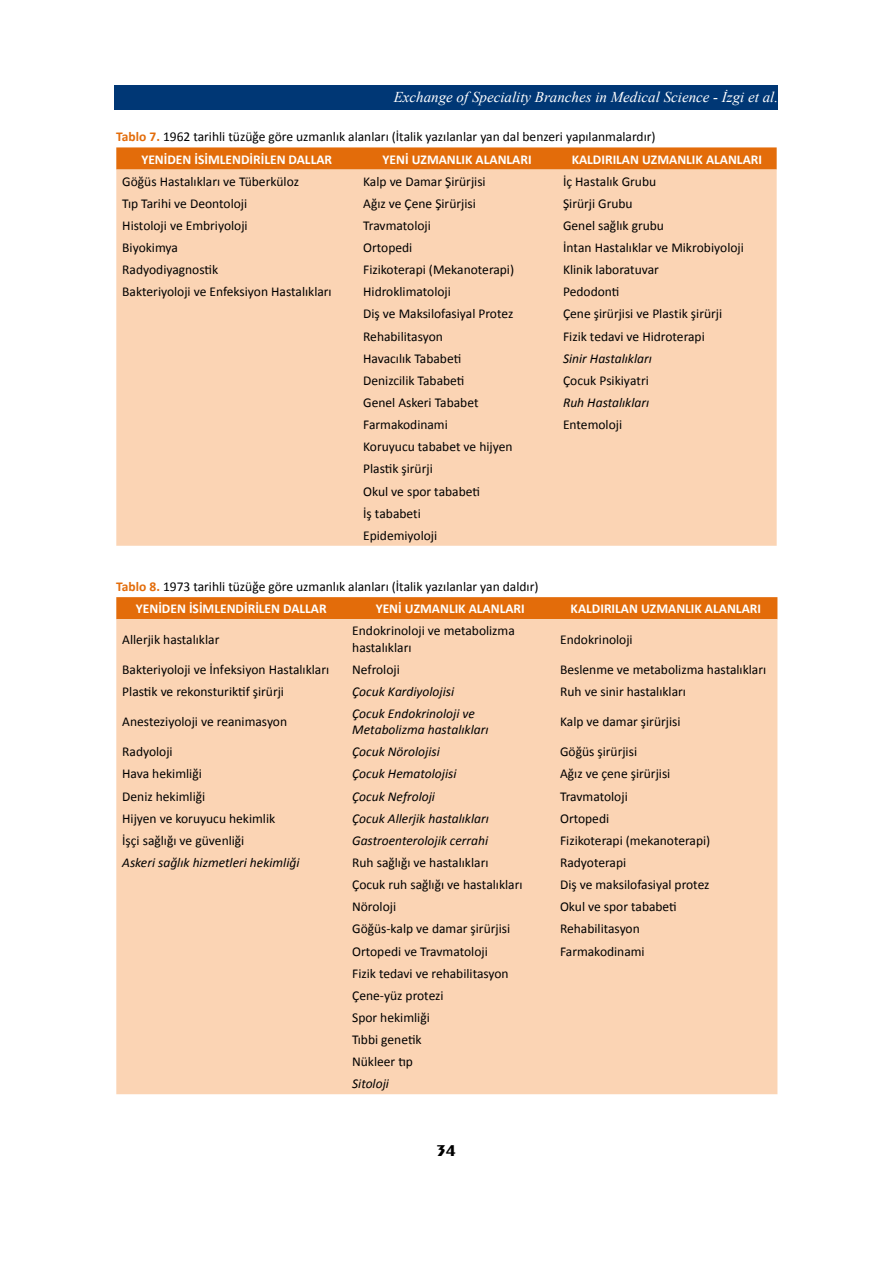
<style>
.page{position:relative;width:893px;height:1263px;background:#fff}
.page>*{position:absolute;margin:0;border:0;box-sizing:border-box;transform-origin:0 0}
.t1{font:700 16.5px "Exotic 350 BT";color:#000}
.t2{font:italic 15px "Times New Roman";color:#fff}
.t3{font:13.5px/22.2px "Calibri";color:#000}
.t4{font:italic 13.5px/16.2px "Calibri";color:#000}
.t5{font:700 13.5px "Calibri";color:#fff}
.s1{font-weight:700;color:#e36c0a}
.s2{font-weight:700;color:#fff}
</style>
<div class="page">
<div style="left:115px;top:85px;width:663px;height:24px;background:#003775"></div>
<svg style="left:116px;top:147px;width:661px;height:23px;background:#e47214"></svg>
<div style="left:116px;top:170px;width:661px;height:376px;background:#fbd4b4"></div>
<div style="left:116px;top:597px;width:661px;height:22px;background:#e36c0a"></div>
<div style="left:116px;top:619px;width:661px;height:475px;background:#fbd4b4"></div>
<p class="t2" style="left:394px;top:86px;width:386px">Exchange of Speciality Branches in Medical Science - İzgi et al.</p>
<p class="t3" style="left:141px;top:126px;width:516px;text-indent:-25px"><span class="s1">Tablo 7.</span> 1962 tarihli tüzüğe göre uzmanlık alanları (İtalik yazılanlar yan dal benzeri yapılanmalardır)<br><span class="s2">YENİDEN İSİMLENDİRİLEN DALLAR</span></p>
<p class="t5" style="left:383px;top:150px;width:151px">YENİ UZMANLIK ALANLARI</p>
<p class="t5" style="left:572px;top:150px;width:192px">KALDIRILAN UZMANLIK ALANLARI</p>
<p class="t3" style="left:122px;top:170px;width:178px">Göğüs Hastalıkları ve Tüberküloz</p>
<p class="t3" style="left:363px;top:170px;width:124px">Kalp ve Damar Şirürjisi</p>
<p class="t3" style="left:563px;top:170px;width:95px">İç Hastalık Grubu</p>
<p class="t3" style="left:122px;top:192px;width:126px">Tıp Tarihi ve Deontoloji</p>
<p class="t3" style="left:363px;top:192px;width:114px">Ağız ve Çene Şirürjisi</p>
<p class="t3" style="left:563px;top:192px;width:71px">Şirürji Grubu</p>
<p class="t3" style="left:122px;top:214px;width:127px">Histoloji ve Embriyoloji</p>
<p class="t3" style="left:363px;top:214px;width:69px">Travmatoloji</p>
<p class="t3" style="left:563px;top:214px;width:103px">Genel sağlık grubu</p>
<p class="t3" style="left:122px;top:237px;width:57px">Biyokimya</p>
<p class="t3" style="left:363px;top:237px;width:51px">Ortopedi</p>
<p class="t3" style="left:563px;top:237px;width:182px">İntan Hastalıklar ve Mikrobiyoloji</p>
<p class="t3" style="left:122px;top:259px;width:97px">Radyodiyagnostik</p>
<p class="t3" style="left:363px;top:259px;width:152px">Fizikoterapi (Mekanoterapi)</p>
<p class="t3" style="left:563px;top:259px;width:97px">Klinik laboratuvar</p>
<p class="t3" style="left:122px;top:281px;width:211px">Bakteriyoloji ve Enfeksiyon Hastalıkları</p>
<p class="t3" style="left:363px;top:281px;width:89px">Hidroklimatoloji</p>
<p class="t3" style="left:563px;top:281px;width:58px">Pedodonti</p>
<p class="t3" style="left:363px;top:303px;width:152px">Diş ve Maksilofasiyal Protez</p>
<p class="t3" style="left:563px;top:303px;width:161px">Çene şirürjisi ve Plastik şirürji</p>
<p class="t3" style="left:363px;top:325px;width:81px">Rehabilitasyon</p>
<p class="t3" style="left:563px;top:325px;width:143px">Fizik tedavi ve Hidroterapi</p>
<p class="t3" style="left:363px;top:347px;width:100px">Havacılık Tababeti</p>
<p class="t4" style="left:563px;top:350px;width:90px">Sinir Hastalıkları</p>
<p class="t3" style="left:363px;top:369px;width:103px">Denizcilik Tababeti</p>
<p class="t3" style="left:563px;top:369px;width:87px">Çocuk Psikiyatri</p>
<p class="t3" style="left:363px;top:391px;width:117px">Genel Askeri Tababet</p>
<p class="t4" style="left:563px;top:394px;width:88px">Ruh Hastalıkları</p>
<p class="t3" style="left:363px;top:414px;width:86px">Farmakodinami</p>
<p class="t3" style="left:563px;top:414px;width:61px">Entemoloji</p>
<p class="t3" style="left:363px;top:436px;width:151px">Koruyucu tababet ve hijyen<br>Plastik şirürji<br>Okul ve spor tababeti<br>İş tababeti<br>Epidemiyoloji</p>
<p class="t3" style="left:136px;top:576px;width:404px;text-indent:-20px"><span class="s1">Tablo 8.</span> 1973 tarihli tüzüğe göre uzmanlık alanları (İtalik yazılanlar yan daldır)<br><span class="s2">YENİDEN İSİMLENDİRİLEN DALLAR</span></p>
<p class="t5" style="left:376px;top:600px;width:151px">YENİ UZMANLIK ALANLARI</p>
<p class="t5" style="left:571px;top:600px;width:192px">KALDIRILAN UZMANLIK ALANLARI</p>
<p class="t3" style="left:122px;top:628px;width:99px">Allerjik hastalıklar</p>
<p class="t3" style="left:352px;top:623px;width:164px;line-height:16.2px">Endokrinoloji ve metabolizma hastalıkları</p>
<p class="t3" style="left:560px;top:628px;width:74px">Endokrinoloji</p>
<p class="t3" style="left:122px;top:658px;width:208px">Bakteriyoloji ve İnfeksiyon Hastalıkları</p>
<p class="t3" style="left:352px;top:658px;width:49px">Nefroloji</p>
<p class="t3" style="left:560px;top:658px;width:208px">Beslenme ve metabolizma hastalıkları</p>
<p class="t3" style="left:122px;top:680px;width:163px">Plastik ve rekonsturiktif şirürji</p>
<p class="t4" style="left:352px;top:683px;width:103px">Çocuk Kardiyolojisi</p>
<p class="t3" style="left:560px;top:680px;width:127px">Ruh ve sinir hastalıkları</p>
<p class="t3" style="left:122px;top:710px;width:166px">Anesteziyoloji ve reanimasyon</p>
<p class="t4" style="left:352px;top:705px;width:138px">Çocuk Endokrinoloji ve<br>Metabolizma hastalıkları</p>
<p class="t3" style="left:560px;top:710px;width:122px">Kalp ve damar şirürjisi</p>
<p class="t3" style="left:122px;top:741px;width:52px">Radyoloji</p>
<p class="t4" style="left:352px;top:743px;width:89px">Çocuk Nörolojisi</p>
<p class="t3" style="left:560px;top:741px;width:78px">Göğüs şirürjisi</p>
<p class="t3" style="left:122px;top:763px;width:81px">Hava hekimliği</p>
<p class="t4" style="left:352px;top:765px;width:106px">Çocuk Hematolojisi</p>
<p class="t3" style="left:560px;top:763px;width:112px">Ağız ve çene şirürjisi</p>
<p class="t3" style="left:122px;top:785px;width:85px">Deniz hekimliği</p>
<p class="t4" style="left:352px;top:787px;width:84px">Çocuk Nefroloji</p>
<p class="t3" style="left:560px;top:785px;width:69px">Travmatoloji</p>
<p class="t3" style="left:122px;top:807px;width:155px">Hijyen ve koruyucu hekimlik</p>
<p class="t4" style="left:352px;top:810px;width:138px">Çocuk Allerjik hastalıkları</p>
<p class="t3" style="left:560px;top:807px;width:51px">Ortopedi</p>
<p class="t3" style="left:122px;top:829px;width:124px">İşçi sağlığı ve güvenliği</p>
<p class="t4" style="left:352px;top:832px;width:138px">Gastroenterolojik cerrahi</p>
<p class="t3" style="left:560px;top:829px;width:152px">Fizikoterapi (mekanoterapi)</p>
<p class="t4" style="left:122px;top:854px;width:179px">Askeri sağlık hizmetleri hekimliği</p>
<p class="t3" style="left:352px;top:851px;width:138px">Ruh sağlığı ve hastalıkları</p>
<p class="t3" style="left:560px;top:851px;width:68px">Radyoterapi</p>
<p class="t3" style="left:352px;top:873px;width:172px">Çocuk ruh sağlığı ve hastalıkları</p>
<p class="t3" style="left:560px;top:873px;width:151px">Diş ve maksilofasiyal protez</p>
<p class="t3" style="left:352px;top:896px;width:45px">Nöroloji</p>
<p class="t3" style="left:560px;top:896px;width:118px">Okul ve spor tababeti</p>
<p class="t3" style="left:352px;top:918px;width:159px">Göğüs-kalp ve damar şirürjisi</p>
<p class="t3" style="left:560px;top:918px;width:81px">Rehabilitasyon</p>
<p class="t3" style="left:352px;top:940px;width:137px">Ortopedi ve Travmatoloji</p>
<p class="t3" style="left:560px;top:940px;width:86px">Farmakodinami</p>
<p class="t3" style="left:352px;top:962px;width:158px">Fizik tedavi ve rehabilitasyon<br>Çene-yüz protezi<br>Spor hekimliği<br>Tıbbi genetik<br>Nükleer tıp</p>
<p class="t4" style="left:352px;top:1075px;width:38px">Sitoloji</p>
<p class="t1" style="left:437px;top:1141px;width:20px">34</p>
</div>
